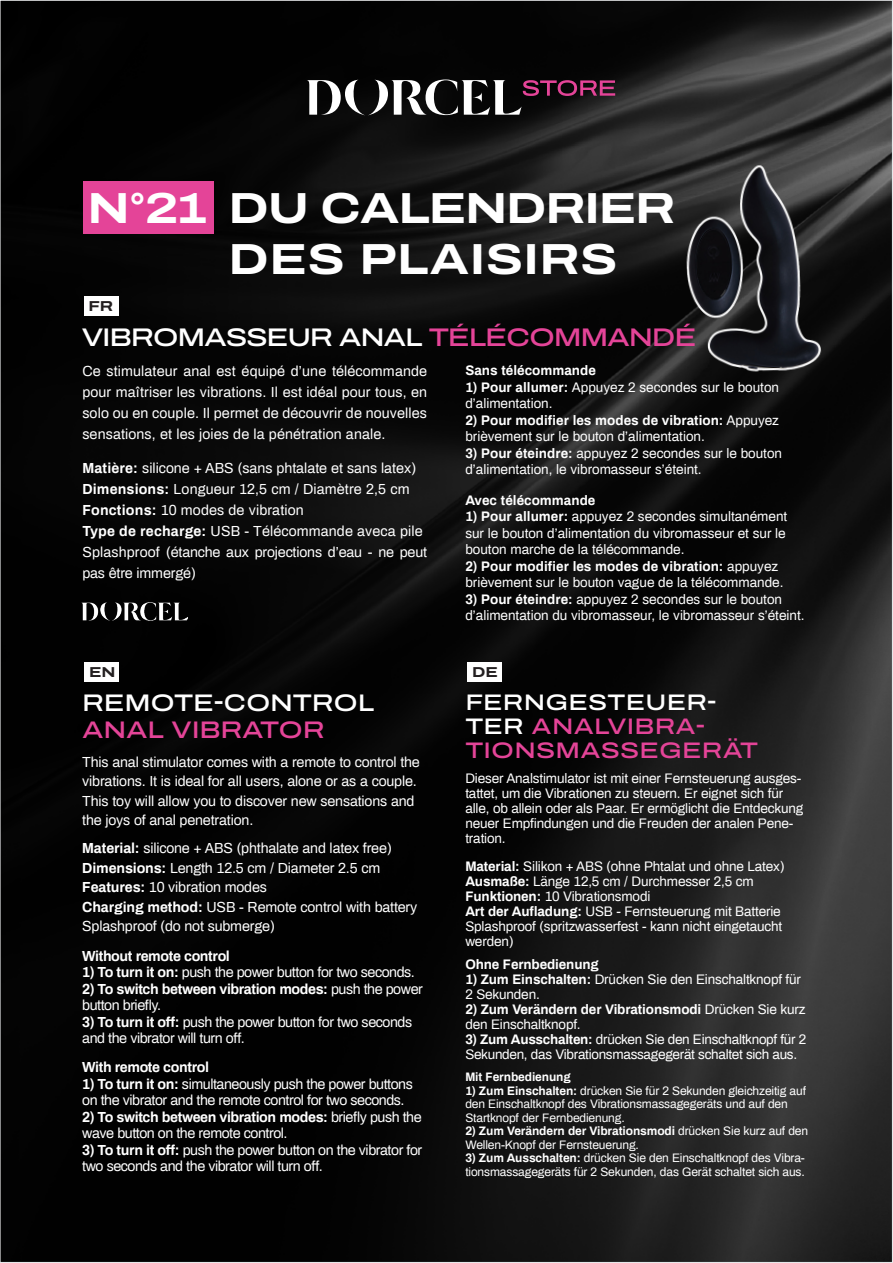
<style>
.page{position:relative;width:893px;height:1263px;background:#fff}
.page>*{position:absolute;margin:0;border:0;box-sizing:border-box;transform-origin:0 0}
.t1{font:700 43.5px/51px "Archivo Expanded";letter-spacing:-.025em;color:#fff}
.t2{font:500 25.5px "Archivo Expanded";letter-spacing:-.05em;color:#fff}
.t3{font:500 24px/27px "Archivo Expanded";letter-spacing:-.01em;color:#fff}
.t4{font:500 22.5px/24px "Archivo Expanded";letter-spacing:.01em;color:#e44498}
.t5{font:700 14.4px "Archivo Expanded";color:#231f20}
.t6{font:14.25px/21px "Archivo";letter-spacing:-.01em;color:#fff}
.t7{font:14.25px/16.5px "Archivo";letter-spacing:-.03em;color:#fff}
.t8{font:14.25px "Archivo";letter-spacing:.01em;color:#fff}
.t9{font:700 14.25px/16.5px "Archivo";letter-spacing:-.03em;color:#fff}
.t10{font:13.5px/15px "Archivo";letter-spacing:-.01em;color:#fff}
.t11{font:700 13.5px "Archivo";color:#fff}
.t12{font:12px/13.5px "Archivo";letter-spacing:-.01em;color:#fff}
.t13{font:700 12px "Archivo";letter-spacing:-.01em;color:#fff}
.s1{color:#e44498}
.s2{font-weight:700}
.s3{font-weight:400}
.s4{color:#fff}
</style>
<div class="page">
<img style="left:2px;top:2px;width:889px;height:1259px">
<svg style="left:306px;top:79px;width:309px;height:36px"></svg>
<div style="left:85px;top:662px;width:34px;height:19px;background:#fff"></div>
<div style="left:468px;top:662px;width:34px;height:19px;background:#fff"></div>
<div style="left:83px;top:181px;width:130px;height:52px;background:#e44498"></div>
<div style="left:84px;top:296px;width:34px;height:19px;background:#fff"></div>
<img style="left:82px;top:602px;width:105px;height:18px">
<img style="left:672px;top:137px;width:162px;height:260px">
<p class="t1" style="left:87px;top:182px;width:121px">N°21</p>
<p class="t1" style="left:228px;top:183px;width:448px">DU CALENDRIER<br>DES PLAISIRS</p>
<p class="t5" style="left:88px;top:296px;width:26px">FR</p>
<p class="t2" style="left:82px;top:318px;width:616px">VIBROMASSEUR ANAL <span class="s1">TÉLÉCOMMANDÉ</span></p>
<p class="t6" style="left:82px;top:360px;width:346px;text-align:justify">Ce stimulateur anal est équipé d’une télécommande pour maîtriser les vibrations. Il est idéal pour tous, en solo ou en couple. Il permet de découvrir de nouvelles sensations, et les joies de la pénétration anale.</p>
<p class="t6" style="left:82px;top:457px;width:335px"><span class="s2">Matière:</span> silicone + ABS (sans phtalate et sans latex)</p>
<p class="t8" style="left:82px;top:479px;width:329px"><span class="s2">Dimensions:</span> Longueur 12,5 cm / Diamètre 2,5 cm</p>
<p class="t8" style="left:82px;top:500px;width:223px"><span class="s2">Fonctions:</span> 10 modes de vibration</p>
<p class="t8" style="left:82px;top:521px;width:342px"><span class="s2">Type de recharge:</span> USB - Télécommande aveca pile</p>
<p class="t6" style="left:82px;top:541px;width:346px">Splashproof (étanche aux projections d’eau - ne peut pas être immergé)</p>
<p class="t11" style="left:465px;top:361px;width:132px">Sans télécommande</p>
<p class="t10" style="left:465px;top:378px;width:315px;line-height:16.5px"><span class="s2">1) Pour allumer:</span> Appuyez 2 secondes sur le bouton d’alimentation.</p>
<p class="t10" style="left:465px;top:411px;width:315px;line-height:16.5px"><span class="s2">2) Pour modifier les modes de vibration:</span> Appuyez brièvement sur le bouton d’alimentation.</p>
<p class="t10" style="left:465px;top:444px;width:318px;line-height:16.5px"><span class="s2">3) Pour éteindre:</span> appuyez 2 secondes sur le bouton d’alimentation, le vibromasseur s’éteint.</p>
<p class="t11" style="left:465px;top:491px;width:132px">Avec télécommande</p>
<p class="t10" style="left:465px;top:507px;width:323px;line-height:16.5px;text-align:justify"><span class="s2">1) Pour allumer:</span> appuyez 2 secondes simultanément sur le bouton d’alimentation du vibromasseur et sur le bouton marche de la télécommande.</p>
<p class="t10" style="left:465px;top:557px;width:320px;line-height:16.5px"><span class="s2">2) Pour modifier les modes de vibration:</span> appuyez brièvement sur le bouton vague de la télécommande.</p>
<p class="t10" style="left:465px;top:590px;width:341px;line-height:16.5px"><span class="s2">3) Pour éteindre:</span> appuyez 2 secondes sur le bouton d’alimentation du vibromasseur, le vibromasseur s’éteint.</p>
<p class="t5" style="left:89px;top:662px;width:28px">EN</p>
<p class="t3" style="left:82px;top:689px;width:294px">REMOTE-CONTROL<br><span class="s1">ANAL VIBRATOR</span></p>
<p class="t6" style="left:82px;top:751px;width:339px;line-height:19.5px">This anal stimulator comes with a remote to control the vibrations. It is ideal for all users, alone or as a couple.</p>
<p class="t6" style="left:82px;top:790px;width:334px;line-height:19.5px">This toy will allow you to discover new sensations and the joys of anal penetration.</p>
<p class="t6" style="left:82px;top:837px;width:311px"><span class="s2">Material:</span> silicone + ABS (phthalate and latex free)</p>
<p class="t6" style="left:82px;top:857px;width:299px"><span class="s2">Dimensions:</span> Length 12.5 cm / Diameter 2.5 cm</p>
<p class="t6" style="left:82px;top:876px;width:186px"><span class="s2">Features:</span> 10 vibration modes</p>
<p class="t6" style="left:82px;top:896px;width:337px"><span class="s2">Charging method:</span> USB - Remote control with battery</p>
<p class="t6" style="left:82px;top:915px;width:194px">Splashproof (do not submerge)</p>
<p class="t9" style="left:82px;top:947px;width:149px">Without remote control</p>
<p class="t7" style="left:82px;top:963px;width:334px"><span class="s2">1) To turn it on:</span> push the power button for two seconds.</p>
<p class="t9" style="left:82px;top:980px;width:342px">2) To switch between vibration modes: <span class="s3">push the power button briefly.</span></p>
<p class="t7" style="left:82px;top:1013px;width:331px"><span class="s2">3) To turn it off:</span> push the power button for two seconds and the vibrator will turn off.</p>
<p class="t9" style="left:82px;top:1059px;width:128px">With remote control</p>
<p class="t7" style="left:82px;top:1075px;width:332px"><span class="s2">1) To turn it on:</span> simultaneously push the power buttons on the vibrator and the remote control for two seconds.</p>
<p class="t7" style="left:82px;top:1108px;width:341px"><span class="s2">2) To switch between vibration modes:</span> briefly push the wave button on the remote control.</p>
<p class="t7" style="left:82px;top:1141px;width:342px"><span class="s2">3) To turn it off:</span> push the power button on the vibrator for two seconds and the vibrator will turn off.</p>
<p class="t5" style="left:472px;top:662px;width:27px">DE</p>
<p class="t4" style="left:465px;top:690px;width:294px"><span class="s4">FERNGESTEUER-<br>TER</span> ANALVIBRA-<br>TIONSMASSEGERÄT</p>
<p class="t10" style="left:465px;top:770px;width:340px">Dieser Analstimulator ist mit einer Fernsteuerung ausges&shy;tattet, um die Vibrationen zu steuern. Er eignet sich für alle, ob allein oder als Paar. Er ermöglicht die Entdeckung neuer Empfindungen und die Freuden der analen Pene&shy;tration.</p>
<p class="t10" style="left:465px;top:858px;width:321px"><span class="s2">Material:</span> Silikon + ABS (ohne Phtalat und ohne Latex)</p>
<p class="t10" style="left:465px;top:873px;width:290px"><span class="s2">Ausmaße:</span> Länge 12,5 cm / Durchmesser 2,5 cm</p>
<p class="t10" style="left:465px;top:888px;width:187px"><span class="s2">Funktionen:</span> 10 Vibrationsmodi</p>
<p class="t10" style="left:465px;top:903px;width:317px"><span class="s2">Art der Aufladung:</span> USB - Fernsteuerung mit Batterie</p>
<p class="t10" style="left:465px;top:918px;width:318px">Splashproof (spritzwasserfest - kann nicht eingetaucht werden)</p>
<p class="t11" style="left:465px;top:955px;width:135px">Ohne Fernbedienung</p>
<p class="t10" style="left:465px;top:971px;width:337px"><span class="s2">1) Zum Einschalten:</span> Drücken Sie den Einschaltknopf für<br>2 Sekunden.</p>
<p class="t10" style="left:465px;top:1001px;width:342px"><span class="s2">2) Zum Verändern der Vibrationsmodi</span> Drücken Sie kurz den Einschaltknopf.</p>
<p class="t10" style="left:465px;top:1031px;width:343px"><span class="s2">3) Zum Ausschalten:</span> drücken Sie den Einschaltknopf für 2<br>Sekunden, das Vibrationsmassagegerät schaltet sich aus.</p>
<p class="t13" style="left:465px;top:1069px;width:107px">Mit Fernbedienung</p>
<p class="t12" style="left:465px;top:1083px;width:342px"><span class="s2">1) Zum Einschalten:</span> drücken Sie für 2 Sekunden gleichzeitig auf den Einschaltknopf des Vibrationsmassagegeräts und auf den<br>Startknopf der Fernbedienung.</p>
<p class="t12" style="left:465px;top:1124px;width:344px"><span class="s2">2) Zum Verändern der Vibrationsmodi</span> drücken Sie kurz auf den<br>Wellen-Knopf der Fernsteuerung.</p>
<p class="t12" style="left:465px;top:1151px;width:341px"><span class="s2">3) Zum Ausschalten:</span> drücken Sie den Einschaltknopf des Vibra&shy;tionsmassagegeräts für 2 Sekunden, das Gerät schaltet sich aus.</p>
</div>
